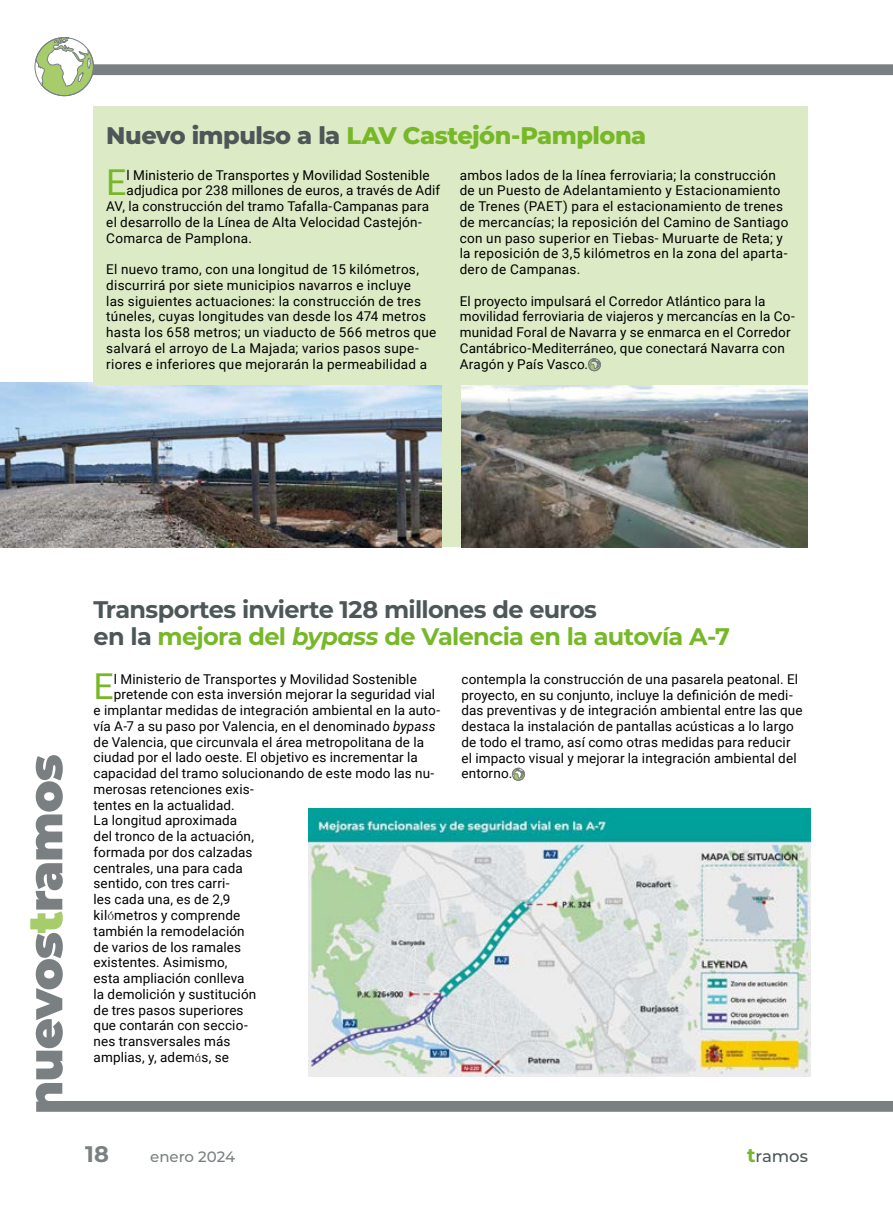
<style>
.page{position:relative;width:893px;height:1212px;background:#fff}
.page>*{position:absolute;margin:0;border:0;box-sizing:border-box;transform-origin:0 0}
.t1{font:35.7px "Roboto";color:#76b828}
.t2{font:700 24px/27px "Montserrat";letter-spacing:-.03em;color:#4d5758}
.t3{font:800 24px "Montserrat";letter-spacing:-.02em;color:#76b828}
.t4{font:700 22.5px "Montserrat";color:#7a8081}
.t5{font:500 16.5px "Montserrat";letter-spacing:-.005em;color:#4d5758}
.t6{font:500 15px "Montserrat";letter-spacing:-.005em;color:#7a8081}
.t7{font:13.5px/15.8px "Roboto";letter-spacing:.015em;color:#000}
.s1{color:#4d5758}
.s2{color:#76b828}
.s3{font-style:italic;color:#76b828}
.s4{font-style:italic}
.s5{font-family:"Sim Sun"}
.s6{font-weight:700;font-size:19.5px;color:#76b828}
</style>
<div class="page">
<svg style="left:93px;top:64px;width:800px;height:183px"></svg>
<svg style="left:36px;top:933px;width:857px;height:179px"></svg>
<svg style="left:30px;top:755px;width:33px;height:178px"></svg>
<svg style="left:35px;top:37px;width:59px;height:59px"></svg>
<div style="left:35px;top:37px;width:59px;height:59px;border:1px solid #7a8081;border-radius:50%"></div>
<div style="left:285px;top:383px;width:342px;height:164px;background:#dceac5"></div>
<img style="left:0;top:383px;width:442px;height:164px">
<img style="left:461px;top:385px;width:347px;height:162px">
<div style="left:94px;top:106px;width:714px;height:278px;background:#dceac5"></div>
<svg style="left:588px;top:358px;width:13px;height:13px"></svg>
<div style="left:588px;top:359px;width:12px;height:12px;border:1px solid #7a8081;border-radius:50%"></div>
<img style="left:308px;top:809px;width:502px;height:267px">
<svg style="left:512px;top:768px;width:13px;height:12px"></svg>
<div style="left:512px;top:768px;width:13px;height:12px;border:1px solid #7a8081;border-radius:50%"></div>
<h2 class="t3" style="left:106px;top:118px;width:541px"><span class="s1">Nuevo impulso a la</span> LAV Castejón-Pamplona</h2>
<h1 class="t1" style="left:106px;top:158px;width:22px">E</h1>
<p class="t7" style="left:127px;top:166px;width:304px">l Ministerio de Transportes y Movilidad Sostenible</p>
<p class="t7" style="left:460px;top:166px;width:330px">ambos lados de la línea ferroviaria; la construcción de un Puesto de Adelantamiento y Estacionamiento de Trenes (PAET) para el estacionamiento de trenes de mercancías; la reposición del Camino de Santiago con un paso superior en Tiebas- Muruarte de Reta; y la reposición de 3,5 kilómetros en la zona del aparta&shy;dero de Campanas.</p>
<p class="t7" style="left:460px;top:292px;width:337px">El proyecto impulsará el Corredor Atlántico para la movilidad ferroviaria de viajeros y mercancías en la Co&shy;munidad Foral de Navarra y se enmarca en el Corredor Cantábrico-Mediterráneo, que conectará Navarra con Aragón y País Vasco.</p>
<p class="t7" style="left:127px;top:182px;width:315px">adjudica por 238 millones de euros, a través de Adif</p>
<p class="t7" style="left:106px;top:198px;width:324px">AV, la construcción del tramo Tafalla-Campanas para</p>
<p class="t7" style="left:106px;top:214px;width:317px">el desarrollo de la Línea de Alta Velocidad Castejón-</p>
<p class="t7" style="left:106px;top:229px;width:147px">Comarca de Pamplona.</p>
<p class="t7" style="left:106px;top:261px;width:332px">El nuevo tramo, con una longitud de 15 kilómetros, discurrirá por siete municipios navarros e incluye<br>las siguientes actuaciones: la construcción de tres túneles, cuyas longitudes van desde los 474 metros hasta los 658 metros; un viaducto de 566 metros que salvará el arroyo de La Majada; varios pasos supe&shy;riores e inferiores que mejorarán la permeabilidad a</p>
<h2 class="t2" style="left:94px;top:595px;width:638px">Transportes invierte 128 millones de euros<br>en la <span class="s2">mejora del</span> <span class="s3">bypass</span> <span class="s2">de Valencia en la autovía A-7</span></h2>
<h1 class="t1" style="left:94px;top:662px;width:22px">E</h1>
<p class="t7" style="left:114px;top:670px;width:304px">l Ministerio de Transportes y Movilidad Sostenible</p>
<p class="t7" style="left:114px;top:686px;width:323px">pretende con esta inversión mejorar la seguridad vial</p>
<p class="t7" style="left:94px;top:702px;width:348px">e implantar medidas de integración ambiental en la auto-</p>
<p class="t7" style="left:94px;top:718px;width:343px">vía A-7 a su paso por Valencia, en el denominado <span class="s4">bypass</span></p>
<p class="t7" style="left:94px;top:733px;width:332px">de Valencia, que circunvala el área metropolitana de la</p>
<p class="t7" style="left:94px;top:749px;width:326px">ciudad por el lado oeste. El objetivo es incrementar la</p>
<p class="t7" style="left:94px;top:765px;width:342px">capacidad del tramo solucionando de este modo las nu-</p>
<p class="t7" style="left:94px;top:781px;width:162px">merosas retenciones exis-</p>
<p class="t7" style="left:94px;top:796px;width:143px">tentes en la actualidad.</p>
<p class="t7" style="left:94px;top:812px;width:145px">La longitud aproximada</p>
<p class="t7" style="left:94px;top:828px;width:162px">del tronco de la actuación,</p>
<p class="t7" style="left:94px;top:844px;width:160px">formada por dos calzadas</p>
<p class="t7" style="left:94px;top:859px;width:151px">centrales, una para cada</p>
<p class="t7" style="left:94px;top:875px;width:137px">sentido, con tres carri-</p>
<p class="t7" style="left:94px;top:891px;width:138px">les cada una, es de 2,9</p>
<p class="t7" style="left:94px;top:907px;width:148px">kil<span class="s5">ó</span>metros y comprende</p>
<p class="t7" style="left:94px;top:922px;width:153px">también la remodelación</p>
<p class="t7" style="left:94px;top:938px;width:149px">de varios de los ramales</p>
<p class="t7" style="left:94px;top:954px;width:136px">existentes. Asimismo,</p>
<p class="t7" style="left:94px;top:970px;width:153px">esta ampliación conlleva</p>
<p class="t7" style="left:94px;top:985px;width:164px">la demolición y sustitución</p>
<p class="t7" style="left:94px;top:1001px;width:152px">de tres pasos superiores</p>
<p class="t7" style="left:94px;top:1017px;width:156px">que contarán con seccio-</p>
<p class="t7" style="left:94px;top:1033px;width:138px">nes transversales más</p>
<p class="t7" style="left:94px;top:1048px;width:137px">amplias, y, adem<span class="s5">á</span>s, se</p>
<p class="t7" style="left:461px;top:670px;width:343px">contempla la construcción de una pasarela peatonal. El proyecto, en su conjunto, incluye la definición de medi&shy;das preventivas y de integración ambiental entre las que destaca la instalación de pantallas acústicas a lo largo de todo el tramo, así como otras medidas para reducir el impacto visual y mejorar la integración ambiental del entorno.</p>
<h3 class="t4" style="left:85px;top:1137px;width:25px">18</h3>
<p class="t6" style="left:150px;top:1146px;width:86px">enero 2024</p>
<p class="t5" style="left:747px;top:1144px;width:62px"><span class="s6">t</span>ramos</p>
</div>
